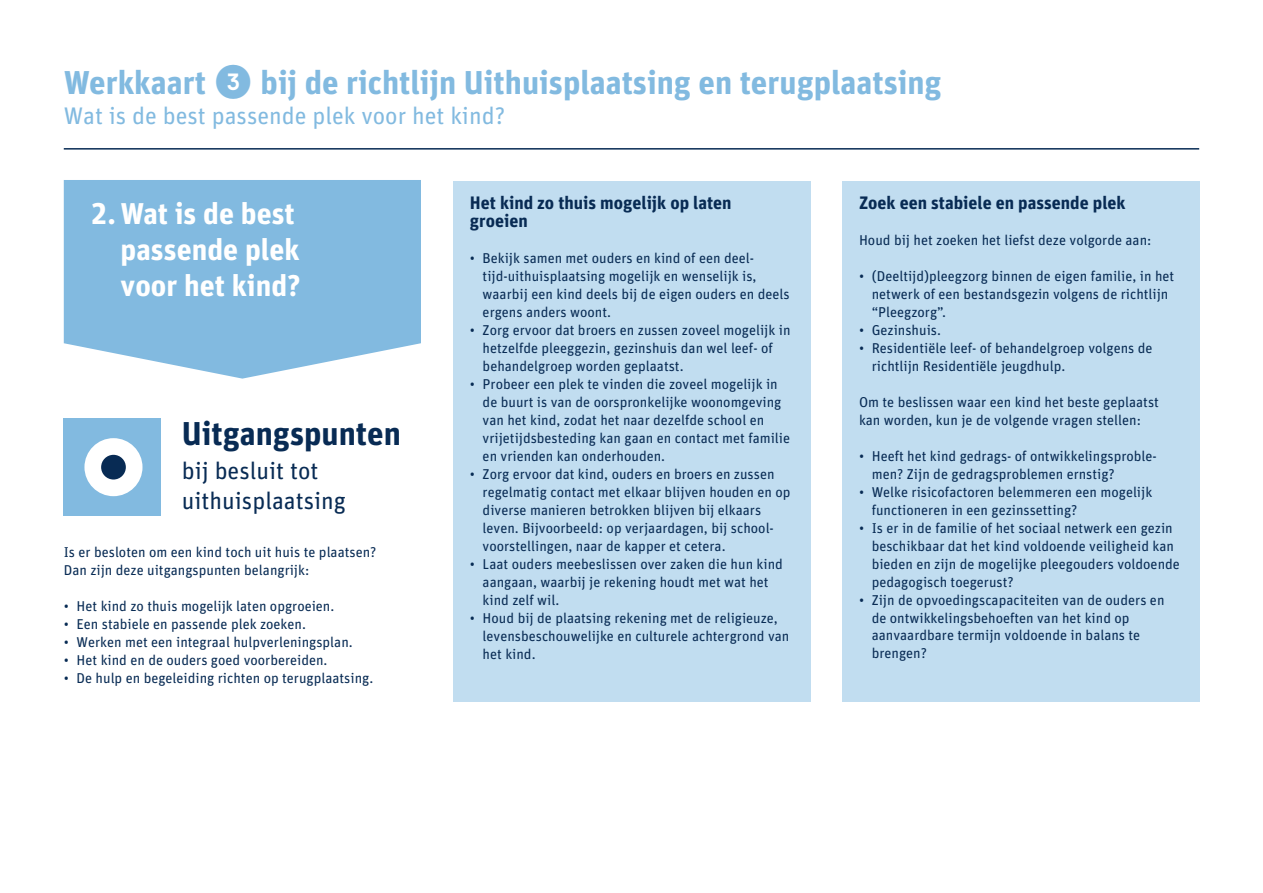
<style>
.page{position:relative;width:1263px;height:893px;background:#fff}
.page>*{position:absolute;margin:0;border:0;box-sizing:border-box;transform-origin:0 0}
.t1{font:700 33px "FF Unit Pro";color:#82bae0}
.t2{font:700 33px "FF Unit Pro";color:#082b54}
.t3{font:700 30px/36px "FF Unit Pro";color:#fff}
.t4{font:24px "FF Unit Pro";color:#82bae0}
.t5{font:24px/30px "FF Unit Pro";color:#082b54}
.t6{font:700 18px/18px "FF Unit Pro";color:#082b54}
.t7{font:14.25px/18px "FF Unit Pro";color:#082b54}
.s1{font-family:"Neutrif Studio";font-size:45px}
</style>
<div class="page">
<hr style="left:64px;top:148px;width:1135px;height:2px;background:#082b54">
<div style="left:64px;top:418px;width:97px;height:98px;background:#82bae0"></div>
<svg style="left:64px;top:180px;width:357px;height:199px;background:#8dc0e2"></svg>
<div style="left:84px;top:438px;width:58px;height:58px;background:#fff;border-radius:50%"></div>
<div style="left:101px;top:455px;width:25px;height:24px;background:#082b54;border-radius:50%"></div>
<div style="left:842px;top:181px;width:357px;height:521px;background:#c1ddf0"></div>
<div style="left:453px;top:181px;width:357px;height:521px;background:#c1ddf0"></div>
<h1 class="t1" style="left:64px;top:58px;width:879px">Werkkaart <span class="s1">❸</span> bij de richtlijn Uithuisplaatsing en terugplaatsing</h1>
<h3 class="t4" style="left:64px;top:99px;width:443px">Wat is de best passende plek voor het kind?</h3>
<h2 class="t3" style="left:121px;top:194px;width:181px;text-indent:-30px">2. Wat is de best passende plek voor het kind?</h2>
<p class="t6" style="left:859px;top:192px;width:268px">Zoek een stabiele en passende plek</p>
<p class="t6" style="left:470px;top:192px;width:263px">Het kind zo thuis mogelijk op laten groeien</p>
<p class="t7" style="left:483px;top:248px;width:309px;text-indent:-13px">• Bekijk samen met ouders en kind of een deel&shy;tijd-uithuisplaatsing mogelijk en wenselijk is, waarbij een kind deels bij de eigen ouders en deels ergens anders woont.</p>
<p class="t7" style="left:483px;top:320px;width:309px;text-indent:-13px">• Zorg ervoor dat broers en zussen zoveel mogelijk in hetzelfde pleeggezin, gezinshuis dan wel leef- of behandelgroep worden geplaatst.</p>
<p class="t7" style="left:483px;top:374px;width:309px;text-indent:-13px">• Probeer een plek te vinden die zoveel mogelijk in de buurt is van de oorspronkelijke woonomgeving van het kind, zodat het naar dezelfde school en vrijetijdsbesteding kan gaan en contact met familie en vrienden kan onderhouden.</p>
<p class="t7" style="left:483px;top:464px;width:309px;text-indent:-13px">• Zorg ervoor dat kind, ouders en broers en zussen regelmatig contact met elkaar blijven houden en op diverse manieren betrokken blijven bij elkaars leven. Bijvoorbeeld: op verjaardagen, bij school&shy;voorstellingen, naar de kapper et cetera.</p>
<p class="t7" style="left:483px;top:554px;width:302px;text-indent:-13px">• Laat ouders meebeslissen over zaken die hun kind aangaan, waarbij je rekening houdt met wat het kind zelf wil.</p>
<p class="t7" style="left:483px;top:608px;width:308px;text-indent:-13px">• Houd bij de plaatsing rekening met de religieuze, levensbeschouwelijke en culturele achtergrond van het kind.</p>
<p class="t7" style="left:859px;top:230px;width:294px">Houd bij het zoeken het liefst deze volgorde aan:</p>
<p class="t7" style="left:872px;top:266px;width:304px;text-indent:-13px">• (Deeltijd)pleegzorg binnen de eigen familie, in het netwerk of een bestandsgezin volgens de richtlijn “Pleegzorg”.</p>
<p class="t7" style="left:859px;top:320px;width:83px">• Gezinshuis.</p>
<p class="t7" style="left:872px;top:338px;width:282px;text-indent:-13px">• Residentiële leef- of behandelgroep volgens de richtlijn Residentiële jeugdhulp.</p>
<p class="t7" style="left:859px;top:392px;width:301px">Om te beslissen waar een kind het beste geplaatst kan worden, kun je de volgende vragen stellen:</p>
<p class="t7" style="left:872px;top:446px;width:287px;text-indent:-13px">• Heeft het kind gedrags- of ontwikkelingsproble&shy;men? Zijn de gedragsproblemen ernstig?</p>
<p class="t7" style="left:872px;top:482px;width:282px;text-indent:-13px">• Welke risicofactoren belemmeren een mogelijk functioneren in een gezinssetting?</p>
<p class="t7" style="left:872px;top:518px;width:310px;text-indent:-13px">• Is er in de familie of het sociaal netwerk een gezin beschikbaar dat het kind voldoende veiligheid kan bieden en zijn de mogelijke pleegouders voldoende pedagogisch toegerust?</p>
<p class="t7" style="left:872px;top:590px;width:294px;text-indent:-13px">• Zijn de opvoedingscapaciteiten van de ouders en de ontwikkelingsbehoeften van het kind op aanvaardbare termijn voldoende in balans te brengen?</p>
<h1 class="t2" style="left:182px;top:409px;width:221px">Uitgangspunten</h1>
<h3 class="t5" style="left:182px;top:455px;width:166px">bij besluit tot uithuisplaatsing</h3>
<p class="t7" style="left:64px;top:542px;width:314px">Is er besloten om een kind toch uit huis te plaatsen?<br>Dan zijn deze uitgangspunten belangrijk:</p>
<p class="t7" style="left:64px;top:596px;width:272px">• Het kind zo thuis mogelijk laten opgroeien.</p>
<p class="t7" style="left:64px;top:614px;width:244px">• Een stabiele en passende plek zoeken.</p>
<p class="t7" style="left:64px;top:632px;width:290px">• Werken met een integraal hulpverleningsplan.</p>
<p class="t7" style="left:64px;top:650px;width:265px">• Het kind en de ouders goed voorbereiden.</p>
<p class="t7" style="left:64px;top:668px;width:311px">• De hulp en begeleiding richten op terugplaatsing.</p>
</div>
